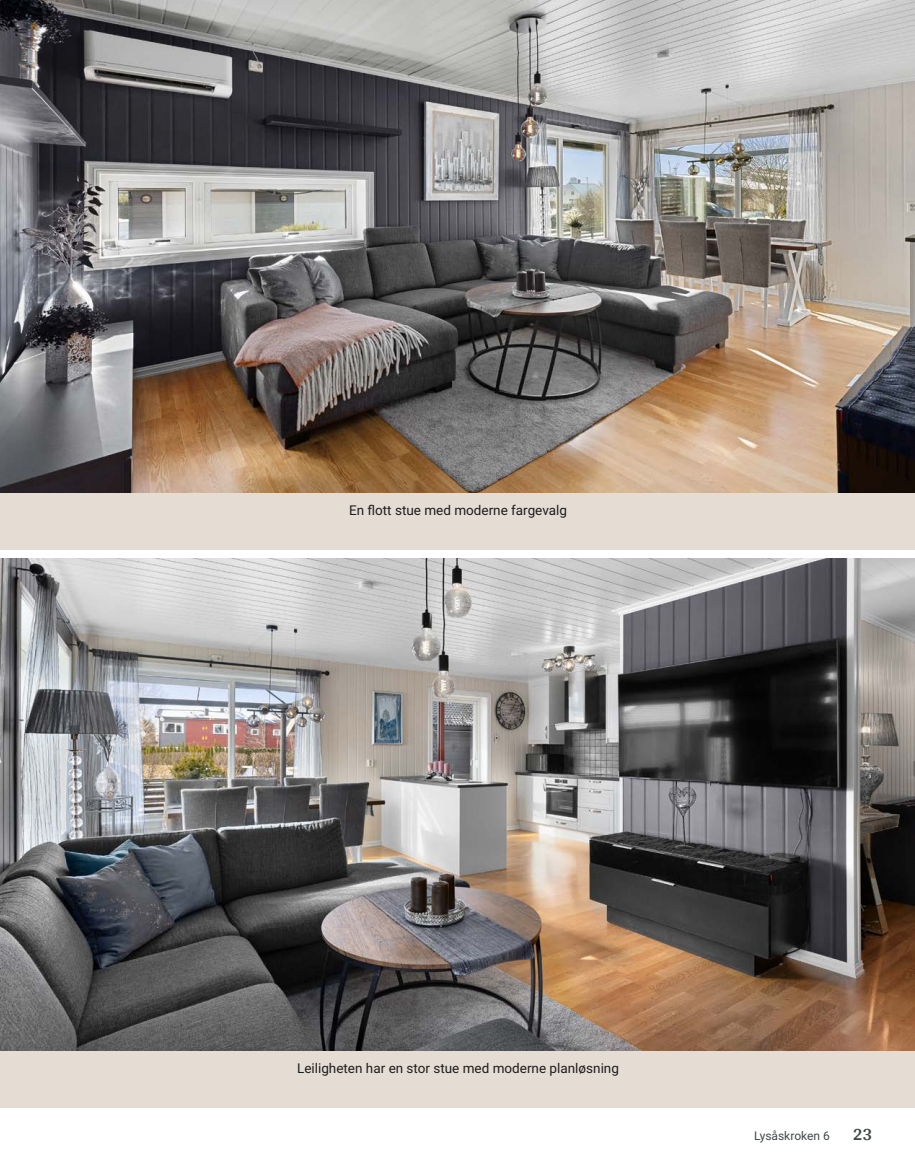
<style>
.page{position:relative;width:915px;height:1172px;background:#fff}
.page>*{position:absolute;margin:0;border:0;box-sizing:border-box;transform-origin:0 0}
.t1{font:700 18px "Arya";color:#414749}
.t2{font:13.5px "Roboto Vitec";color:#1d1d1b}
.t3{font:12px "Roboto Vitec";color:#414749}
</style>
<div class="page">
<div style="left:0;top:492px;width:914px;height:58px;background:#e5dcd4"></div>
<div style="left:0;top:1050px;width:914px;height:58px;background:#e5dcd4"></div>
<img style="left:0;top:0;width:914px;height:492px">
<img style="left:0;top:558px;width:914px;height:492px">
<p class="t2" style="left:349px;top:501px;width:219px">En flott stue med moderne fargevalg</p>
<p class="t2" style="left:297px;top:1059px;width:323px">Leiligheten har en stor stue med moderne planløsning</p>
<p class="t3" style="left:753px;top:1127px;width:77px">Lysåskroken 6</p>
<h1 class="t1" style="left:852px;top:1123px;width:21px">23</h1>
</div>
